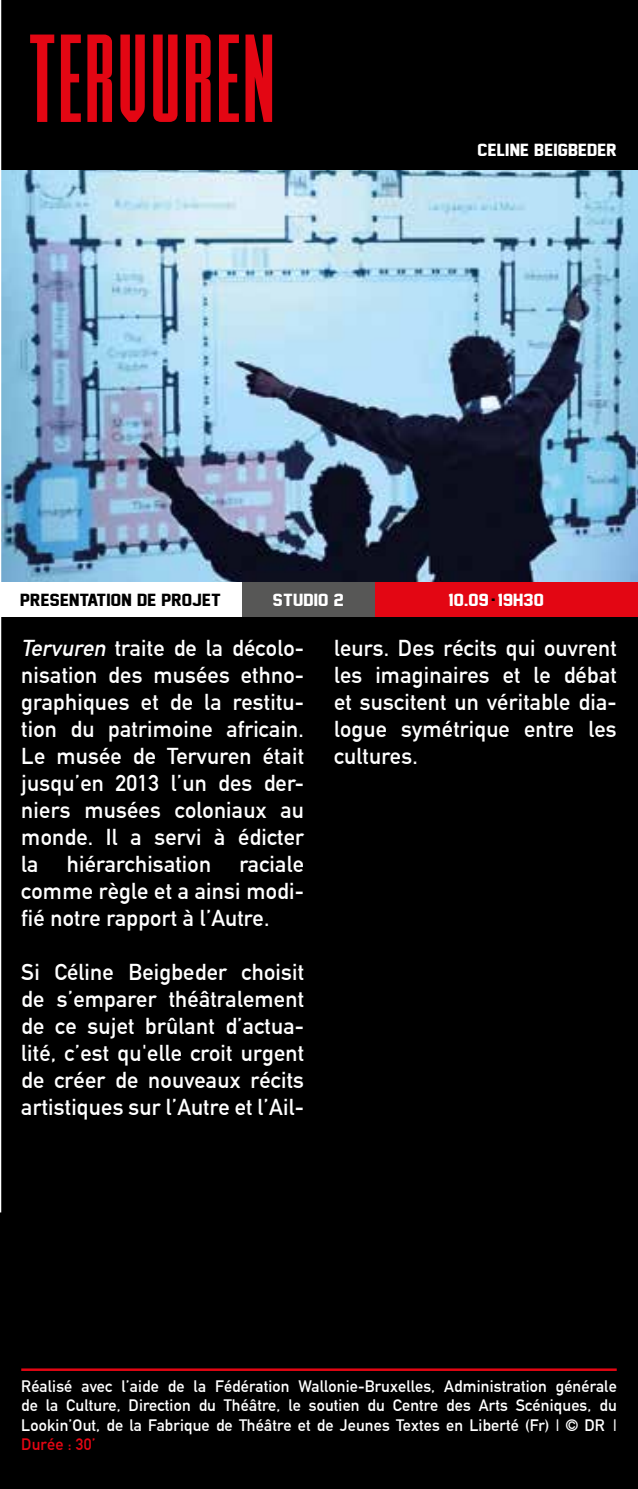
<style>
.page{position:relative;width:638px;height:1489px;background:#fff}
.page>*{position:absolute;margin:0;border:0;box-sizing:border-box;transform-origin:0 0}
.t1{font:120px "DELIRIUMNCV";letter-spacing:.01em;color:#e30613}
.t2{font:700 22.5px/27px "DIN Alternate";letter-spacing:.01em;color:#fff;text-align:justify}
.t3{font:700 16.25px/19.5px "DIN Alternate";letter-spacing:.01em;color:#fff;text-align:justify}
.t4{font:700 16.25px "DIN Alternate";letter-spacing:.01em;color:#e30613}
.t5{font:16px "Face Off M54";letter-spacing:.01em;color:#fff;scale:1.25 1}
.t6{font:16px "Face Off M54";letter-spacing:.01em;color:#000;scale:1.25 1}
.s1{font-family:"Impact";color:#000}
.s2{font-style:italic}
</style>
<div class="page">
<div style="left:0;top:617px;width:638px;height:871px;background:#000"></div>
<div style="left:0;top:0;width:638px;height:191px;background:#000"></div>
<div style="left:241px;top:581px;width:135px;height:36px;background:#575756"></div>
<div style="left:376px;top:581px;width:262px;height:36px;background:#e30613"></div>
<img style="left:1px;top:170px;width:637px;height:411px">
<hr style="left:21px;top:1368px;width:596px;height:2px;background:#e30613">
<hr style="left:0;top:0;width:1px;height:1212px;background:#fff">
<h1 class="t1" style="left:28px;top:8px;width:249px">TERVUREN</h1>
<p class="t5" style="left:477px;top:141px;width:113px">CELINE BEIGBEDER</p>
<p class="t6" style="left:20px;top:591px;width:162px">PRESENTATION DE PROJET</p>
<p class="t5" style="left:273px;top:591px;width:58px">STUDIO 2</p>
<p class="t5" style="left:448px;top:591px;width:78px">10.09<span class="s1">∙</span>19H30</p>
<p class="t2" style="left:21px;top:632px;width:284px"><span class="s2">Tervuren</span> traite de la décolo&shy;nisation des musées ethno&shy;graphiques et de la restitu&shy;tion du patrimoine africain.<br>Le musée de Tervuren était jusqu’en 2013 l’un des der&shy;niers musées coloniaux au monde. Il a servi à édicter la</p>
<p class="t2" style="left:67px;top:848px;width:146px">hiérarchisation</p>
<p class="t2" style="left:21px;top:848px;width:284px;text-indent:218px">raciale comme règle et a ainsi modi&shy;fié notre rapport à l’Autre.</p>
<p class="t2" style="left:21px;top:956px;width:284px">Si Céline Beigbeder choisit de s’emparer théâtralement de ce sujet brûlant d’actua&shy;lité, c’est qu'elle croit urgent de créer de nouveaux récits artistiques sur l’Autre et l’Ail-</p>
<p class="t2" style="left:334px;top:632px;width:284px">leurs. Des récits qui ouvrent les imaginaires et le débat et suscitent un véritable dia&shy;logue symétrique entre les cultures.</p>
<p class="t3" style="left:21px;top:1374px;width:597px">Réalisé avec l’aide de la Fédération Wallonie-Bruxelles, Administration générale de la Culture, Direction du Théâtre, le soutien du Centre des Arts Scéniques, du Lookin’Out, de la Fabrique de Théâtre et de Jeunes Textes en Liberté (Fr) | © DR |</p>
<p class="t4" style="left:21px;top:1431px;width:76px">Durée : 30’</p>
</div>
